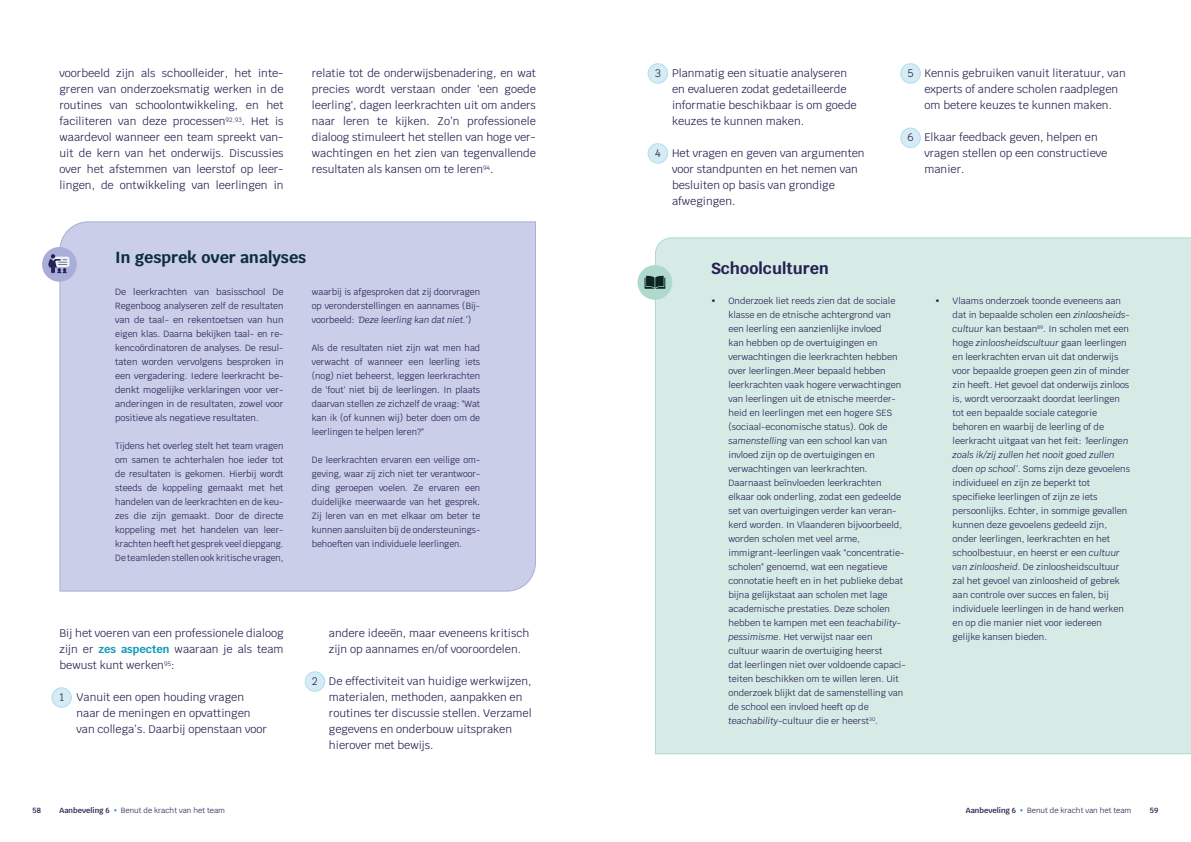
<style>
.page{position:relative;width:1191px;height:842px;background:#fff}
.page>*{position:absolute;margin:0;border:0;box-sizing:border-box;transform-origin:0 0}
.t1{font:700 16px "Krub";color:#0b2f40}
.t2{font:700 16px "Krub";color:#262052}
.t3{font:11px/16px "Krub";color:#262052}
.t4{font:9px/14px "Krub";color:#262052;text-align:justify}
.t5{font:9px/14px "Krub";color:#262052;text-align:justify;scale:.96 1}
.t6{font:7.5px "Krub";color:#262052}
.t7{font:600 7.5px "Krub";color:#262052}
.s1{font-weight:700;color:#119bba}
.s2{font-style:italic}
.s3{font-weight:600}
.s4{color:#119bba}
</style>
<div class="page">
<div style="left:52px;top:688px;width:19px;height:19px;background:#d5ecf4;border-radius:50%"></div>
<div style="left:52px;top:687px;width:20px;height:20px;border:1px solid #b0deec;border-radius:50%"></div>
<div style="left:305px;top:672px;width:20px;height:19px;background:#d5ecf4;border-radius:50%"></div>
<div style="left:305px;top:672px;width:20px;height:19px;border:1px solid #b0deec;border-radius:50%"></div>
<div style="left:648px;top:64px;width:19px;height:19px;background:#d5ecf4;border-radius:50%"></div>
<div style="left:648px;top:63px;width:20px;height:20px;border:1px solid #b0deec;border-radius:50%"></div>
<div style="left:901px;top:64px;width:19px;height:19px;background:#d5ecf4;border-radius:50%"></div>
<div style="left:900px;top:63px;width:20px;height:20px;border:1px solid #b0deec;border-radius:50%"></div>
<div style="left:648px;top:144px;width:19px;height:19px;background:#d5ecf4;border-radius:50%"></div>
<div style="left:648px;top:143px;width:20px;height:20px;border:1px solid #b0deec;border-radius:50%"></div>
<div style="left:901px;top:128px;width:19px;height:20px;background:#d5ecf4;border-radius:50%"></div>
<div style="left:900px;top:128px;width:20px;height:20px;border:1px solid #b0deec;border-radius:50%"></div>
<div style="left:59px;top:221px;width:477px;height:371px;background:#cacee9"></div>
<div style="left:42px;top:247px;width:35px;height:35px;background:#a8aed8;border-radius:50%"></div>
<svg style="left:53px;top:257px;width:16px;height:10px"></svg>
<svg style="left:48px;top:254px;width:19px;height:19px"></svg>
<div style="left:655px;top:237px;width:536px;height:518px;background:#d6ebe6"></div>
<div style="left:637px;top:265px;width:35px;height:35px;background:#aed9cc;border-radius:50%"></div>
<svg style="left:644px;top:276px;width:21px;height:13px"></svg>
<p class="t3" style="left:60px;top:65px;width:225px;text-align:justify">voorbeeld zijn als schoolleider, het inte&shy;greren van onderzoeksmatig werken in de routines van schoolontwikkeling, en het faciliteren van deze processen<sup>92,93</sup>. Het is waardevol wanneer een team spreekt van&shy;uit de kern van het onderwijs. Discussies over het afstemmen van leerstof op leer&shy;lingen, de ontwikkeling van leerlingen in</p>
<p class="t3" style="left:312px;top:66px;width:225px;text-align:justify">relatie tot de onderwijsbenadering, en wat precies wordt verstaan onder 'een goede leerling', dagen leerkrachten uit om anders naar leren te kijken. Zo’n professionele dialoog stimuleert het stellen van hoge ver&shy;wachtingen en het zien van tegenvallende resultaten als kansen om te leren<sup>94</sup>.</p>
<p class="t3" style="left:672px;top:65px;width:186px;text-indent:-17px">3 Planmatig een situatie analyseren en evalueren zodat gedetailleerde informatie beschikbaar is om goede keuzes te kunnen maken.</p>
<p class="t3" style="left:672px;top:146px;width:194px;text-indent:-17px">4 Het vragen en geven van argumenten voor standpunten en het nemen van besluiten op basis van grondige afwegingen.</p>
<h1 class="t1" style="left:115px;top:248px;width:193px">In gesprek over analyses</h1>
<h1 class="t2" style="left:710px;top:259px;width:120px">Schoolculturen</h1>
<p class="t3" style="left:924px;top:66px;width:203px;text-indent:-17px">5 Kennis gebruiken vanuit literatuur, van experts of andere scholen raadplegen om betere keuzes te kunnen maken.</p>
<p class="t3" style="left:924px;top:130px;width:184px;text-indent:-17px">6 Elkaar feedback geven, helpen en vragen stellen op een constructieve manier.</p>
<p class="t4" style="left:115px;top:285px;width:170px">De leerkrachten van basisschool De Regenboog analyseren zelf de resultaten van de taal- en rekentoetsen van hun eigen klas. Daarna bekijken taal- en re&shy;kencoördinatoren de analyses. De resul&shy;taten worden vervolgens besproken in een vergadering. Iedere leerkracht be&shy;denkt mogelijke verklaringen voor ver&shy;anderingen in de resultaten, zowel voor positieve als negatieve resultaten.</p>
<p class="t4" style="left:115px;top:439px;width:170px">Tijdens het overleg stelt het team vragen om samen te achterhalen hoe ieder tot de resultaten is gekomen. Hierbij wordt steeds de koppeling gemaakt met het handelen van de leerkrachten en de keu&shy;zes die zijn gemaakt. Door de directe koppeling met het handelen van leer&shy;krachten heeft het gesprek veel diepgang.<br>De teamleden stellen ook kritische vragen,</p>
<p class="t3" style="left:60px;top:625px;width:225px;text-align:justify">Bij het voeren van een professionele dialoog zijn er <span class="s1">zes aspecten</span> waaraan je als team bewust kunt werken<sup>95</sup>:</p>
<p class="t3" style="left:77px;top:689px;width:192px;text-indent:-17px">1 Vanuit een open houding vragen naar de meningen en opvattingen van collega’s. Daarbij openstaan voor</p>
<p class="t4" style="left:312px;top:285px;width:170px">waarbij is afgesproken dat zij doorvragen op veronderstellingen en aannames (Bij&shy;voorbeeld: <span class="s2">‘Deze leerling kan dat niet.’</span>)</p>
<p class="t4" style="left:312px;top:341px;width:170px">Als de resultaten niet zijn wat men had verwacht of wanneer een leerling iets (nog) niet beheerst, leggen leerkrachten de 'fout' niet bij de leerlingen. In plaats daarvan stellen ze zichzelf de vraag: "Wat kan ik (of kunnen wij) beter doen om de leerlingen te helpen leren?"</p>
<p class="t5" style="left:312px;top:453px;width:177px">De leerkrachten ervaren een veilige om&shy;geving, waar zij zich niet ter verantwoor&shy;ding geroepen voelen. Ze ervaren een duidelijke meerwaarde van het gesprek.<br>Zij leren van en met elkaar om beter te kunnen aansluiten bij de ondersteunings&shy;behoeften van individuele leerlingen.</p>
<p class="t3" style="left:329px;top:626px;width:202px">andere ideeën, maar eveneens kritisch zijn op aannames en/of vooroordelen.</p>
<p class="t3" style="left:329px;top:674px;width:204px;text-indent:-17px">2 De effectiviteit van huidige werkwijzen, materialen, methoden, aanpakken en routines ter discussie stellen. Verzamel gegevens en onderbouw uitspraken hierover met bewijs.</p>
<p class="t4" style="left:728px;top:293px;width:179px;text-align:left">Onderzoek liet reeds zien dat de sociale klasse en de etnische achtergrond van een leerling een aanzienlijke invloed<br>kan hebben op de overtuigingen en verwachtingen die leerkrachten hebben over leerlingen.Meer bepaald hebben leerkrachten vaak hogere verwachtingen van leerlingen uit de etnische meerder&shy;heid en leerlingen met een hogere SES (sociaal-economische status). Ook de <span class="s2">samenstelling</span> van een school kan van invloed zijn op de overtuigingen en verwachtingen van leerkrachten.<br>Daarnaast beïnvloeden leerkrachten elkaar ook onderling, zodat een gedeelde set van overtuigingen verder kan veran&shy;kerd worden. In Vlaanderen bijvoorbeeld, worden scholen met veel arme, immigrant-leerlingen vaak "concentratie&shy;scholen" genoemd, wat een negatieve connotatie heeft en in het publieke debat bijna gelijkstaat aan scholen met lage academische prestaties. Deze scholen hebben te kampen met een <span class="s2">teachability-- pessimisme</span>. Het verwijst naar een<br>cultuur waarin de overtuiging heerst<br>dat leerlingen niet over voldoende capaci&shy;teiten beschikken om te willen leren. Uit onderzoek blijkt dat de samenstelling van de school een invloed heeft op de <span class="s2">teachability</span>-cultuur die er heerst<sup>30</sup>.</p>
<p class="t4" style="left:952px;top:293px;width:179px;text-align:left">Vlaams onderzoek toonde eveneens aan dat in bepaalde scholen een <span class="s2">zinloosheids&shy;cultuur</span> kan bestaan<sup>89</sup>. In scholen met een hoge <span class="s2">zinloosheidscultuur</span> gaan leerlingen en leerkrachten ervan uit dat onderwijs voor bepaalde groepen geen zin of minder zin heeft. Het gevoel dat onderwijs zinloos is, wordt veroorzaakt doordat leerlingen tot een bepaalde sociale categorie behoren en waarbij de leerling of de leerkracht uitgaat van het feit: <span class="s2">‘leerlingen zoals ik/zij zullen het nooit goed zullen doen op school’</span>. Soms zijn deze gevoelens individueel en zijn ze beperkt tot specifieke leerlingen of zijn ze iets persoonlijks. Echter, in sommige gevallen kunnen deze gevoelens gedeeld zijn, onder leerlingen, leerkrachten en het schoolbestuur, en heerst er een <span class="s2">cultuur van zinloosheid</span>. De zinloosheidscultuur zal het gevoel van zinloosheid of gebrek aan controle over succes en falen, bij individuele leerlingen in de hand werken en op die manier niet voor iedereen gelijke kansen bieden.</p>
<p class="t7" style="left:33px;top:806px;width:10px">58</p>
<p class="t6" style="left:60px;top:804px;width:167px"><span class="s3">Aanbeveling 6</span> <span class="s4">•</span> Benut de kracht van het team</p>
<p class="t6" style="left:966px;top:804px;width:167px"><span class="s3">Aanbeveling 6</span> <span class="s4">•</span> Benut de kracht van het team</p>
<p class="t7" style="left:1149px;top:806px;width:10px">59</p>
</div>
